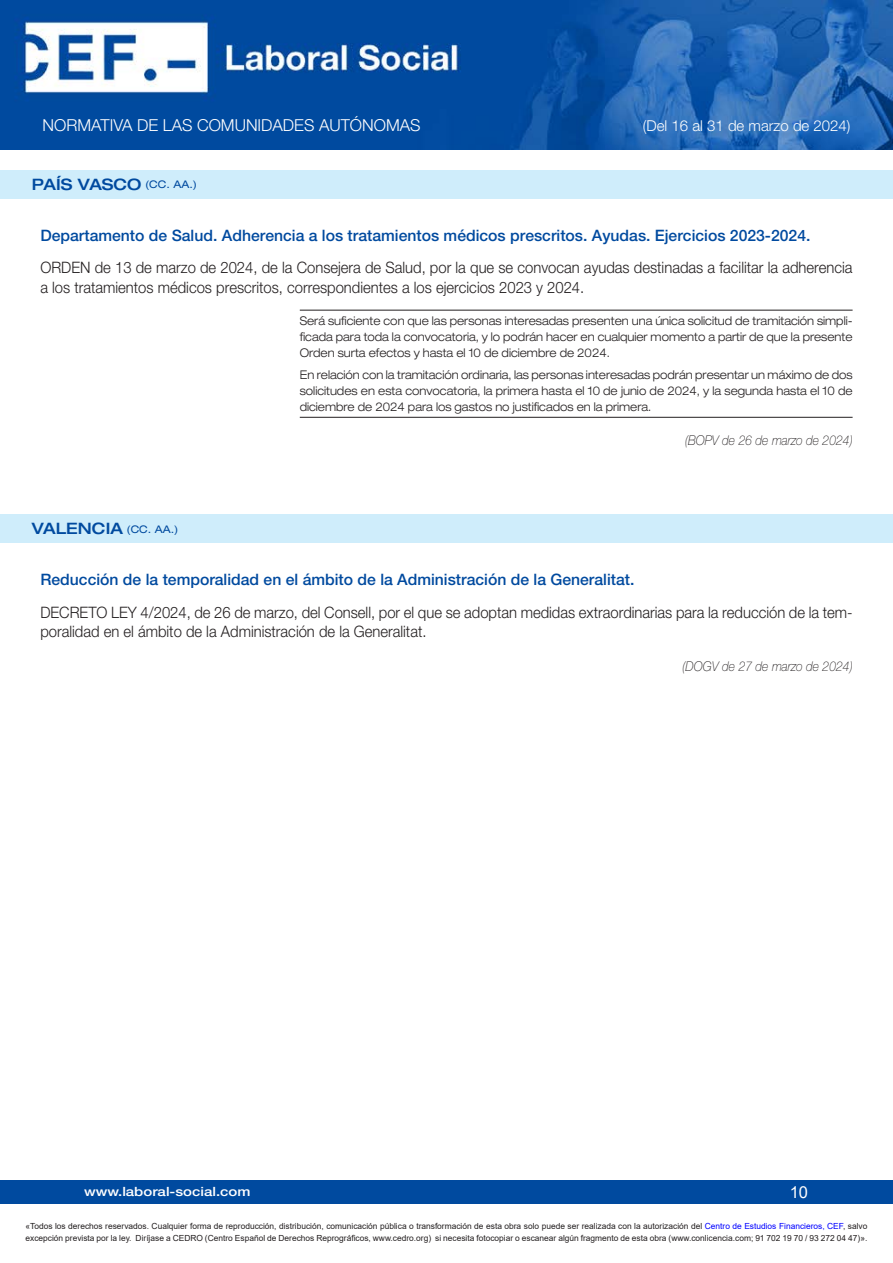
<style>
.page{position:relative;width:893px;height:1263px;background:#fff}
.page>*{position:absolute;margin:0;border:0;box-sizing:border-box;transform-origin:0 0}
.t1{font:300 16.5px "Helvetica Neue LT Std";color:#fff}
.t2{font:16.5px "Arial";color:#fff}
.Contenido{font:300 15.75px/19.5px "Helvetica Neue LT Std";color:#231f20;scale:.94 1}
.Título-cabecera{font:500 15.75px "Helvetica Neue LT Std";color:#004a9f}
.Comunidades_division{font:500 expanded 15.75px "Helvetica Neue LT Std";color:#004a9f}
.t3{font:300 15px "Helvetica Neue LT Std";color:#fff}
.publicación{font:italic 100 13.5px "Helvetica Neue LT Std";color:#231f20;scale:.9 1}
.t4{font:500 12.75px "Helvetica Neue LT Std";color:#fff;scale:1.18 1}
.a__plazo_-_cierre{font:300 expanded 12px/15.8px "Helvetica Neue LT Std";color:#231f20;text-align:justify;scale:.92 1}
.plazo_sin_filete_inf{font:300 expanded 12px/15.8px "Helvetica Neue LT Std";color:#231f20;text-align:justify;scale:.92 1}
.t5{font:8.4px/12px "Arial";color:#231f20}
.s1{font-weight:400;font-size:10.5px}
.s2{color:#00f}
</style>
<div class="page">
<div style="left:0;top:1180px;width:893px;height:23px;background:#004a9f"></div>
<img style="left:0;top:0;width:893px;height:149px">
<hr style="left:300px;top:310px;width:553px;height:1px;background:#231f20">
<hr style="left:300px;top:417px;width:553px;height:1px;background:#231f20">
<div style="left:0;top:170px;width:893px;height:28px;background:#cfedfb"></div>
<div style="left:0;top:515px;width:893px;height:28px;background:#cfedfb"></div>
<h1 class="t1" style="left:43px;top:115px;width:379px">NORMATIVA DE LAS COMUNIDADES AUTÓNOMAS</h1>
<h3 class="t3" style="left:643px;top:117px;width:209px">(Del 16 al 31 de marzo de 2024)</h3>
<p class="Comunidades_division" style="left:32px;top:174px;width:167px">PAÍS VASCO <span class="s1">(CC. AA.)</span></p>
<p class="Título-cabecera" style="left:40px;top:226px;width:772px">Departamento de Salud. Adherencia a los tratamientos médicos prescritos. Ayudas. Ejercicios 2023-2024.</p>
<p class="Contenido" style="left:40px;top:257px;width:865px">ORDEN de 13 de marzo de 2024, de la Consejera de Salud, por la que se convocan ayudas destinadas a facilitar la adherencia a los tratamientos médicos prescritos, correspondientes a los ejercicios 2023 y 2024.</p>
<p class="plazo_sin_filete_inf" style="left:300px;top:313px;width:602px">Será suficiente con que las personas interesadas presenten una única solicitud de tramitación simpli&shy;ficada para toda la convocatoria, y lo podrán hacer en cualquier momento a partir de que la presente Orden surta efectos y hasta el 10 de diciembre de 2024.</p>
<p class="a__plazo_-_cierre" style="left:300px;top:367px;width:602px">En relación con la tramitación ordinaria, las personas interesadas podrán presentar un máximo de dos solicitudes en esta convocatoria, la primera hasta el 10 de junio de 2024, y la segunda hasta el 10 de diciembre de 2024 para los gastos no justificados en la primera.</p>
<p class="publicación" style="left:685px;top:432px;width:188px">(BOPV de 26 de marzo de 2024)</p>
<p class="Comunidades_division" style="left:32px;top:519px;width:148px">VALENCIA <span class="s1">(CC. AA.)</span></p>
<p class="Título-cabecera" style="left:40px;top:570px;width:596px">Reducción de la temporalidad en el ámbito de la Administración de la Generalitat.</p>
<p class="Contenido" style="left:40px;top:602px;width:865px">DECRETO LEY 4/2024, de 26 de marzo, del Consell, por el que se adoptan medidas extraordinarias para la reducción de la tem&shy;poralidad en el ámbito de la Administración de la Generalitat.</p>
<p class="publicación" style="left:683px;top:659px;width:190px">(DOGV de 27 de marzo de 2024)</p>
<h3 class="t4" style="left:84px;top:1184px;width:143px">www.laboral-social.com</h3>
<h1 class="t2" style="left:790px;top:1180px;width:20px">10</h1>
<p class="t5" style="left:26px;top:1220px;width:843px">«Todos los derechos reservados. Cualquier forma de reproducción, distribución, comunicación pública o transformación de esta obra solo puede ser realizada con la autorización del <span class="s2">Centro de Estudios Financieros, CEF</span>, salvo excepción prevista por la ley. Diríjase a CEDRO (Centro Español de Derechos Reprográficos, www.cedro.org) si necesita fotocopiar o escanear algún fragmento de esta obra (www.conlicencia.com; 91 702 19 70 / 93 272 04 47)».</p>
</div>
